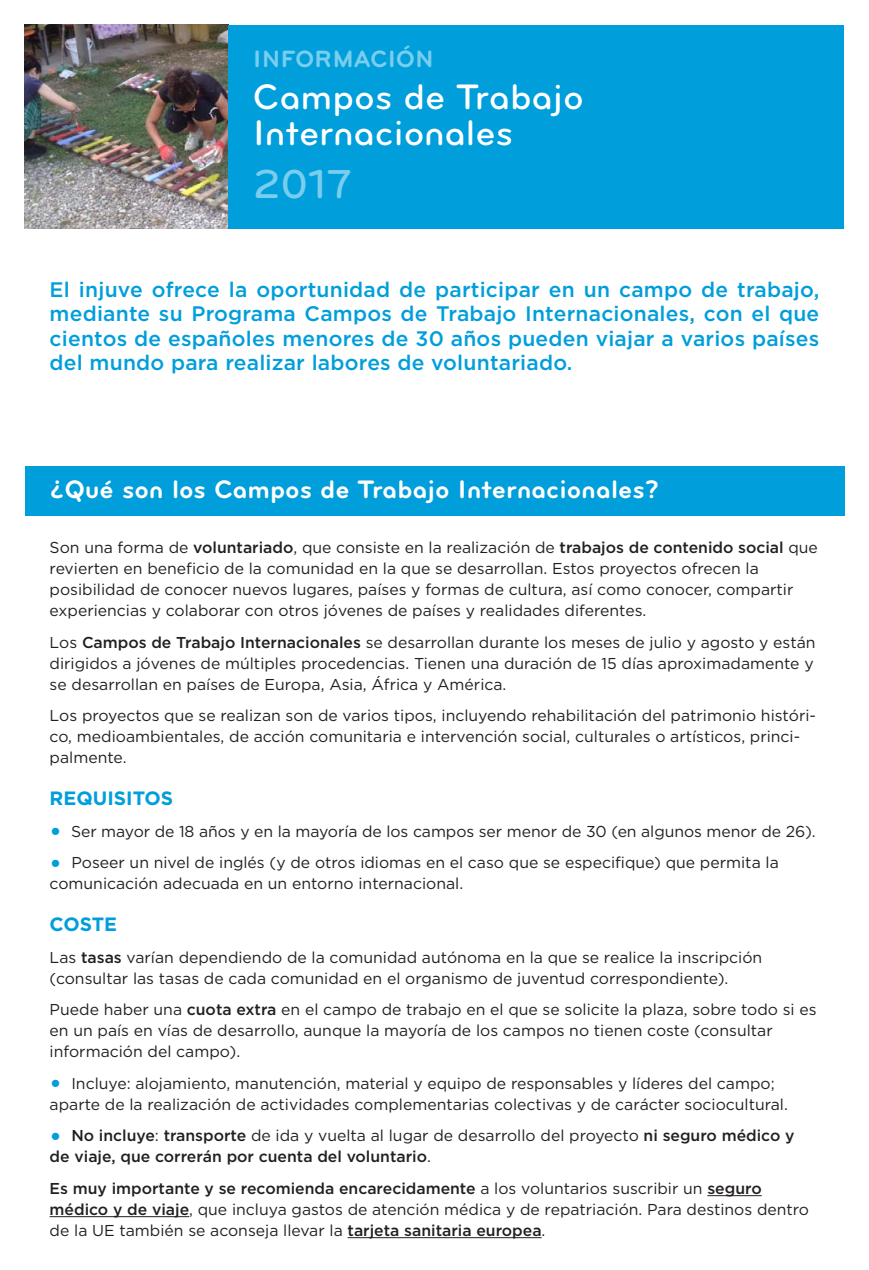
<style>
.page{position:relative;width:869px;height:1270px;background:#fff}
.page>*{position:absolute;margin:0;border:0;box-sizing:border-box;transform-origin:0 0}
.t1{font:42px "Bryant Medium Alt";color:#78ceee}
.t2{font:36.75px/36.8px "Bryant Medium Alt";color:#fff}
.t3{font:26.25px "Bryant Bold Alt";letter-spacing:.01em;color:#fff}
.t4{font:24.5px "Bryant Bold Alt";letter-spacing:.01em;color:#78ceee}
.t5{font:500 21px/24.5px "Gotham";letter-spacing:.01em;color:#009edb;text-align:justify}
.t6{font:700 19.25px "Gotham";color:#009edb}
.t7{font:15.75px/21px "Gotham";color:#231f20}
.t8{font:500 15.75px/21px "Gotham";color:#231f20}
.s1{font-weight:500}
.s2{font-weight:700;font-size:24.5px;color:#009edb}
.s3{font-weight:400}
</style>
<div class="page">
<img style="left:25px;top:25px;width:203px;height:203px">
<div style="left:25px;top:466px;width:818px;height:50px;background:#009edb"></div>
<hr style="left:707px;top:1195px;width:54px;height:1px;background:#231f20">
<hr style="left:50px;top:1216px;width:139px;height:1px;background:#231f20">
<hr style="left:347px;top:1237px;width:194px;height:1px;background:#231f20">
<div style="left:228px;top:25px;width:615px;height:203px;background:#009edb"></div>
<h3 class="t4" style="left:253px;top:45px;width:182px">INFORMACIÓN</h3>
<h2 class="t2" style="left:253px;top:78px;width:331px">Campos de Trabajo<br>Internacionales</h2>
<h1 class="t1" style="left:253px;top:161px;width:100px">2017</h1>
<p class="t5" style="left:50px;top:276px;width:770px">El injuve ofrece la oportunidad de participar en un campo de trabajo, mediante su Programa Campos de Trabajo Internacionales, con el que cientos de españoles menores de 30 años pueden viajar a varios países del mundo para realizar labores de voluntariado.</p>
<h3 class="t3" style="left:50px;top:475px;width:611px">¿Qué son los Campos de Trabajo Internacionales?</h3>
<p class="t7" style="left:50px;top:537px;width:769px">Son una forma de <span class="s1">voluntariado</span>, que consiste en la realización de <span class="s1">trabajos de contenido social</span> que revierten en beneficio de la comunidad en la que se desarrollan. Estos proyectos ofrecen la posibilidad de conocer nuevos lugares, países y formas de cultura, así como conocer, compartir experiencias y colaborar con otros jóvenes de países y realidades diferentes.</p>
<p class="t7" style="left:50px;top:631px;width:767px;text-align:justify">Los <span class="s1">Campos de Trabajo Internacionales</span> se desarrollan durante los meses de julio y agosto y están dirigidos a jóvenes de múltiples procedencias. Tienen una duración de 15 días aproximadamente y se desarrollan en países de Europa, Asia, África y América.</p>
<p class="t7" style="left:50px;top:705px;width:767px">Los proyectos que se realizan son de varios tipos, incluyendo rehabilitación del patrimonio históri&shy;co, medioambientales, de acción comunitaria e intervención social, culturales o artísticos, princi&shy;palmente.</p>
<p class="t6" style="left:50px;top:787px;width:125px">REQUISITOS</p>
<p class="t7" style="left:50px;top:820px;width:767px"><span class="s2">•</span> Ser mayor de 18 años y en la mayoría de los campos ser menor de 30 (en algunos menor de 26).</p>
<p class="t7" style="left:50px;top:852px;width:730px"><span class="s2">•</span> Poseer un nivel de inglés (y de otros idiomas en el caso que se especifique) que permita la comunicación adecuada en un entorno internacional.</p>
<p class="t6" style="left:50px;top:913px;width:69px">COSTE</p>
<p class="t7" style="left:50px;top:946px;width:713px">Las <span class="s1">tasas</span> varían dependiendo de la comunidad autónoma en la que se realice la inscripción (consultar las tasas de cada comunidad en el organismo de juventud correspondiente).</p>
<p class="t7" style="left:50px;top:999px;width:768px">Puede haber una <span class="s1">cuota extra</span> en el campo de trabajo en el que se solicite la plaza, sobre todo si es en un país en vías de desarrollo, aunque la mayoría de los campos no tienen coste (consultar información del campo).</p>
<p class="t7" style="left:50px;top:1072px;width:739px"><span class="s2">•</span> Incluye: alojamiento, manutención, material y equipo de responsables y líderes del campo; aparte de la realización de actividades complementarias colectivas y de carácter sociocultural.</p>
<p class="t8" style="left:50px;top:1125px;width:746px"><span class="s2">•</span> No incluye<span class="s3">:</span> transporte <span class="s3">de ida y vuelta al lugar de desarrollo del proyecto</span> ni seguro médico y de viaje, que correrán por cuenta del voluntario<span class="s3">.</span></p>
<p class="t7" style="left:50px;top:1177px;width:760px"><span class="s1">Es muy importante y se recomienda encarecidamente</span> a los voluntarios suscribir un <span class="s1">seguro médico y de viaje</span>, que incluya gastos de atención médica y de repatriación. Para destinos dentro de la UE también se aconseja llevar la <span class="s1">tarjeta sanitaria europea</span>.</p>
</div>
